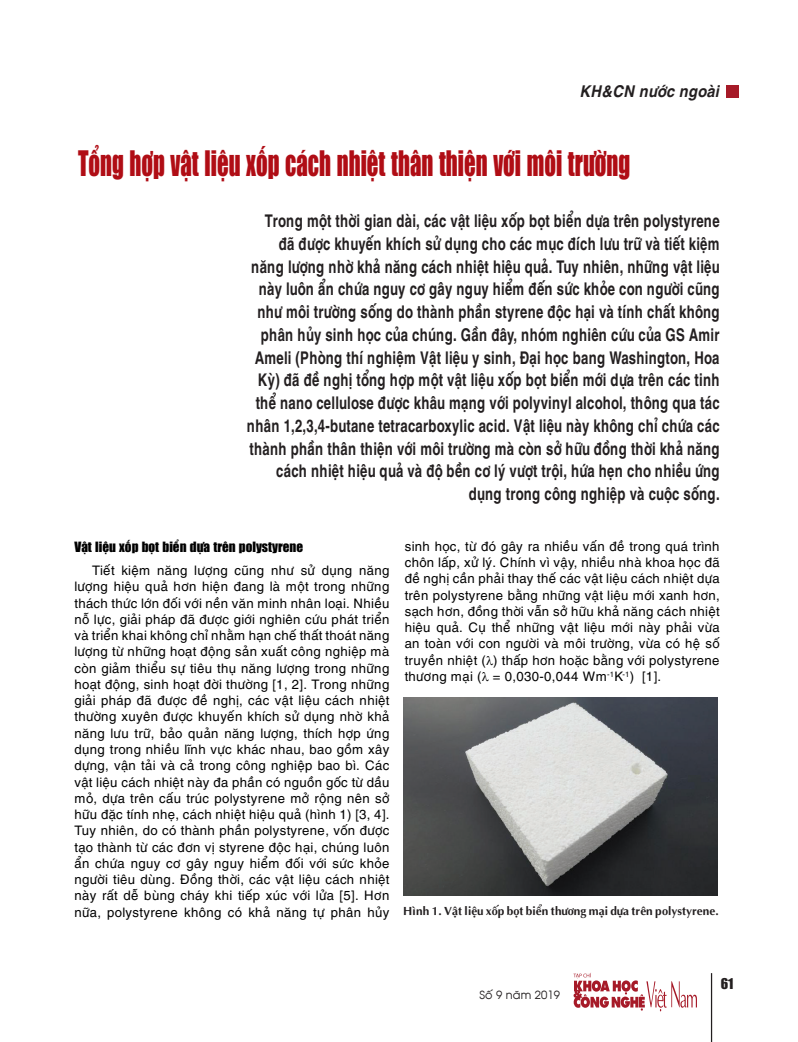
<style>
.page{position:relative;width:798px;height:1042px;background:#fff}
.page>*{position:absolute;margin:0;border:0;box-sizing:border-box;transform-origin:0 0}
.t1{font:32.5px "UTM Impact";color:#b00d15;scale:.7 1}
.t2{font:700 17.5px/22.8px "UTM Helve";color:#231f20;text-align:right;scale:.75 1}
.t3{font:italic 700 16.25px "UTM Helve";color:#231f20;scale:.9 1}
.t4{font:13.75px "UTM Impact";color:#231f20}
.t5{font:13.12px/16.2px "UTM Helve";color:#000;text-align:justify}
.t6{font:13.12px "UTM Impact";color:#000}
.t7{font:700 11.88px "UTM Aptima";color:#231f20}
.t8{font:11.25px "VNI Avo";color:#231f20}
</style>
<div class="page">
<hr style="left:710px;top:973px;width:2px;height:69px;background:#231f20">
<svg style="left:573px;top:973px;width:123px;height:38px"></svg>
<div style="left:726px;top:86px;width:12px;height:12px;background:#a61a28"></div>
<img style="left:403px;top:697px;width:313px;height:199px">
<p class="t3" style="left:579px;top:77px;width:157px">KH&amp;CN nước ngoài</p>
<h1 class="t1" style="left:78px;top:140px;width:790px">Tổng hợp vật liệu xốp cách nhiệt thân thiện với môi trường</h1>
<p class="t2" style="left:247px;top:207px;width:632px">Trong một thời gian dài, các vật liệu xốp bọt biển dựa trên polystyrene đã được khuyến khích sử dụng cho các mục đích lưu trữ và tiết kiệm năng lượng nhờ khả năng cách nhiệt hiệu quả. Tuy nhiên, những vật liệu này luôn ẩn chứa nguy cơ gây nguy hiểm đến sức khỏe con người cũng như môi trường sống do thành phần styrene độc hại và tính chất không phân hủy sinh học của chúng. Gần đây, nhóm nghiên cứu của GS Amir Ameli (Phòng thí nghiệm Vật liệu y sinh, Đại học bang Washington, Hoa Kỳ) đã đề nghị tổng hợp một vật liệu xốp bọt biển mới dựa trên các tinh thể nano cellulose được khâu mạng với polyvinyl alcohol, thông qua tác nhân 1,2,3,4-butane tetracarboxylic acid. Vật liệu này không chỉ chứa các thành phần thân thiện với môi trường mà còn sở hữu đồng thời khả năng cách nhiệt hiệu quả và độ bền cơ lý vượt trội, hứa hẹn cho nhiều ứng dụng trong công nghiệp và cuộc sống.</p>
<p class="t6" style="left:74px;top:537px;width:230px">Vật liệu xốp bọt biển dựa trên polystyrene</p>
<p class="t5" style="left:74px;top:561px;width:316px;text-indent:18px">Tiết kiệm năng lượng cũng như sử dụng năng lượng hiệu quả hơn hiện đang là một trong những thách thức lớn đối với nền văn minh nhân loại. Nhiều nỗ lực, giải pháp đã được giới nghiên cứu phát triển và triển khai không chỉ nhằm hạn chế thất thoát năng lượng từ những hoạt động sản xuất công nghiệp mà còn giảm thiểu sự tiêu thụ năng lượng trong những hoạt động, sinh hoạt đời thường [1, 2]. Trong những giải pháp đã được đề nghị, các vật liệu cách nhiệt thường xuyên được khuyến khích sử dụng nhờ khả năng lưu trữ, bảo quản năng lượng, thích hợp ứng dụng trong nhiều lĩnh vực khác nhau, bao gồm xây dựng, vận tải và cả trong công nghiệp bao bì. Các vật liệu cách nhiệt này đa phần có nguồn gốc từ dầu mỏ, dựa trên cấu trúc polystyrene mở rộng nên sở hữu đặc tính nhẹ, cách nhiệt hiệu quả (hình 1) [3, 4].<br>Tuy nhiên, do có thành phần polystyrene, vốn được tạo thành từ các đơn vị styrene độc hại, chúng luôn ẩn chứa nguy cơ gây nguy hiểm đối với sức khỏe người tiêu dùng. Đồng thời, các vật liệu cách nhiệt này rất dễ bùng cháy khi tiếp xúc với lửa [5]. Hơn nữa, polystyrene không có khả năng tự phân hủy</p>
<p class="t5" style="left:404px;top:537px;width:316px">sinh học, từ đó gây ra nhiều vấn đề trong quá trình chôn lấp, xử lý. Chính vì vậy, nhiều nhà khoa học đã đề nghị cần phải thay thế các vật liệu cách nhiệt dựa trên polystyrene bằng những vật liệu mới xanh hơn, sạch hơn, đồng thời vẫn sở hữu khả năng cách nhiệt hiệu quả. Cụ thể những vật liệu mới này phải vừa an toàn với con người và môi trường, vừa có hệ số truyền nhiệt ( ) thấp hơn hoặc bằng với polystyrene thương mại ( = 0,030-0,044 Wm<sup>-1</sup>K<sup>-1</sup>) [1].</p>
<p class="t7" style="left:403px;top:902px;width:317px">Hình 1. Vật liệu xốp bọt biển thương mại dựa trên polystyrene.</p>
<p class="t8" style="left:479px;top:986px;width:82px">Soá9 naêm 2019</p>
<p class="t4" style="left:720px;top:974px;width:14px">61</p>
</div>
